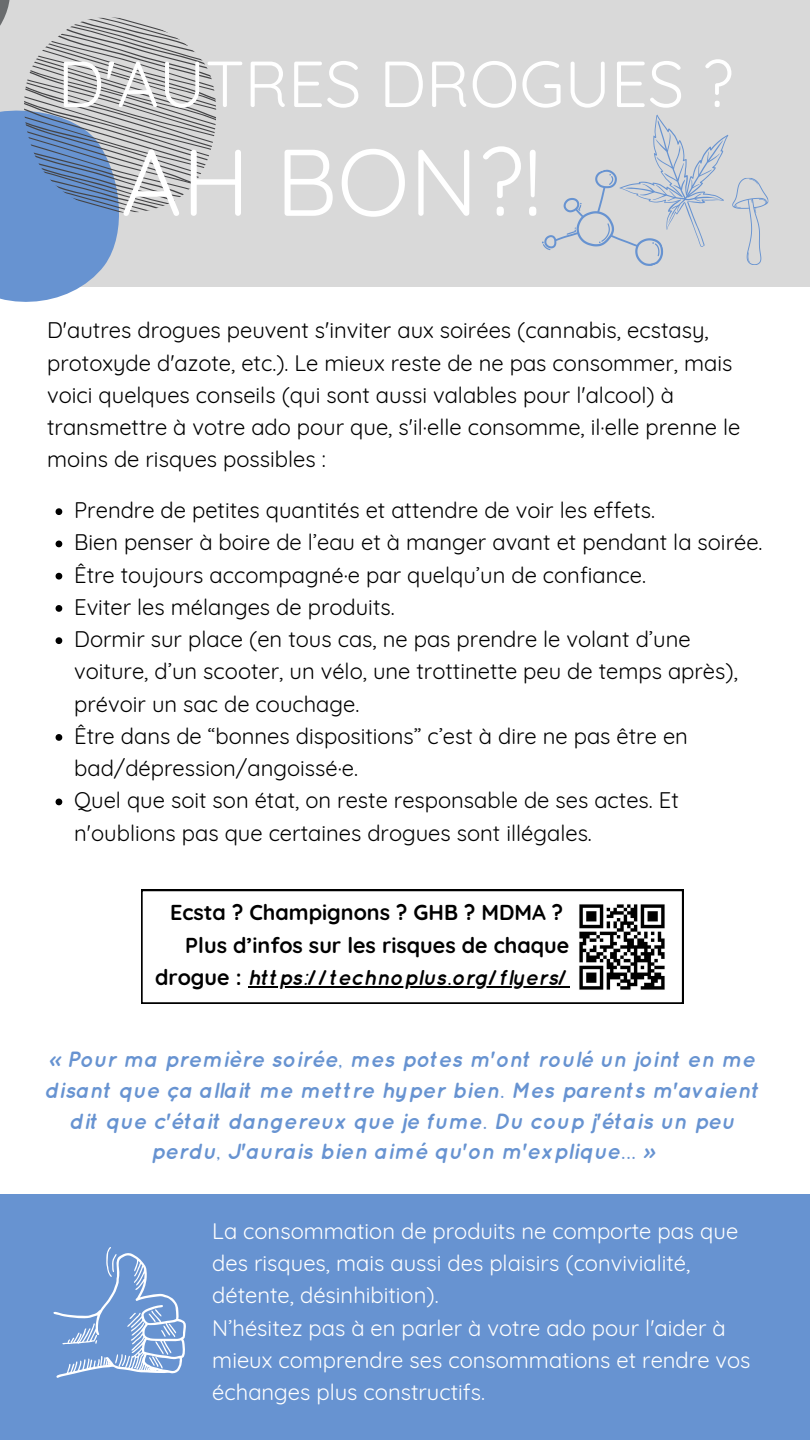
<style>
.page{position:relative;width:810px;height:1440px;background:#fff}
.page>*{position:absolute;margin:0;border:0;box-sizing:border-box;transform-origin:0 0}
.t1{font:94.4px "Quicksand";color:#fff}
.t2{font:65px "Quicksand";color:#fff}
.t3{font:22px/32.2px "Quicksand";color:#000}
.t4{font:22px/32.2px "Quicksand";color:#fff}
.t5{font:italic 700 22px/30.8px "Quicksand";color:#6793d1;text-align:center}
.t6{font:700 21.5px/32.2px "Quicksand";color:#000;text-align:right}
.s1{font-style:italic}
</style>
<div class="page">
<div style="left:0;top:1194px;width:810px;height:246px;background:#6793d1"></div>
<div style="left:0;top:0;width:810px;height:286px;background:#d9d9d9"></div>
<svg style="left:0;top:0;width:216px;height:302px"></svg>
<svg style="left:141px;top:890px;width:542px;height:114px"></svg>
<hr style="left:248px;top:986px;width:321px;height:2px;background:#000">
<img style="left:577px;top:901px;width:90px;height:91px">
<svg style="left:56px;top:508px;width:6px;height:7px"></svg>
<svg style="left:56px;top:541px;width:6px;height:6px"></svg>
<svg style="left:56px;top:573px;width:6px;height:7px"></svg>
<svg style="left:56px;top:605px;width:6px;height:7px"></svg>
<svg style="left:56px;top:637px;width:6px;height:7px"></svg>
<svg style="left:56px;top:734px;width:6px;height:7px"></svg>
<svg style="left:56px;top:799px;width:6px;height:6px"></svg>
<svg style="left:528px;top:114px;width:242px;height:173px"></svg>
<svg style="left:53px;top:1247px;width:133px;height:131px"></svg>
<p class="t2" style="left:58px;top:42px;width:677px">D'AUTRES DROGUES ?</p>
<p class="t1" style="left:121px;top:121px;width:422px">AH BON?!</p>
<p class="t3" style="left:47px;top:314px;width:695px">D'autres drogues peuvent s'inviter aux soirées (cannabis, ecstasy, protoxyde d'azote, etc.). Le mieux reste de ne pas consommer, mais voici quelques conseils (qui sont aussi valables pour l'alcool) à transmettre à votre ado pour que, s'il·elle consomme, il·elle prenne le moins de risques possibles :</p>
<p class="t3" style="left:74px;top:494px;width:582px">Prendre de petites quantités et attendre de voir les effets.</p>
<p class="t3" style="left:74px;top:526px;width:690px">Bien penser à boire de l’eau et à manger avant et pendant la soirée.</p>
<p class="t3" style="left:74px;top:558px;width:573px">Être toujours accompagné·e par quelqu’un de confiance.</p>
<p class="t3" style="left:74px;top:590px;width:322px">Eviter les mélanges de produits.</p>
<p class="t3" style="left:74px;top:623px;width:665px">Dormir sur place (en tous cas, ne pas prendre le volant d’une voiture, d’un scooter, un vélo, une trottinette peu de temps après), prévoir un sac de couchage.</p>
<p class="t3" style="left:74px;top:719px;width:615px">Être dans de “bonnes dispositions” c’est à dire ne pas être en bad/dépression/angoissé·e.</p>
<p class="t3" style="left:74px;top:784px;width:606px">Quel que soit son état, on reste responsable de ses actes. Et n'oublions pas que certaines drogues sont illégales.</p>
<p class="t6" style="left:170px;top:896px;width:395px">Ecsta ? Champignons ? GHB ? MDMA ?</p>
<p class="t6" style="left:155px;top:929px;width:416px">Plus d’infos sur les risques de chaque drogue : <span class="s1">https://technoplus.org/flyers/</span></p>
<p class="t5" style="left:44px;top:1044px;width:717px">« Pour ma première soirée, mes potes m'ont roulé un joint en me disant que ça allait me mettre hyper bien. Mes parents m'avaient dit que c'était dangereux que je fume. Du coup j'étais un peu perdu, J'aurais bien aimé qu'on m'explique... »</p>
<p class="t4" style="left:212px;top:1215px;width:527px">La consommation de produits ne comporte pas que des risques, mais aussi des plaisirs (convivialité, détente, désinhibition).</p>
<p class="t4" style="left:212px;top:1311px;width:540px">N’hésitez pas à en parler à votre ado pour l'aider à mieux comprendre ses consommations et rendre vos échanges plus constructifs.</p>
</div>
